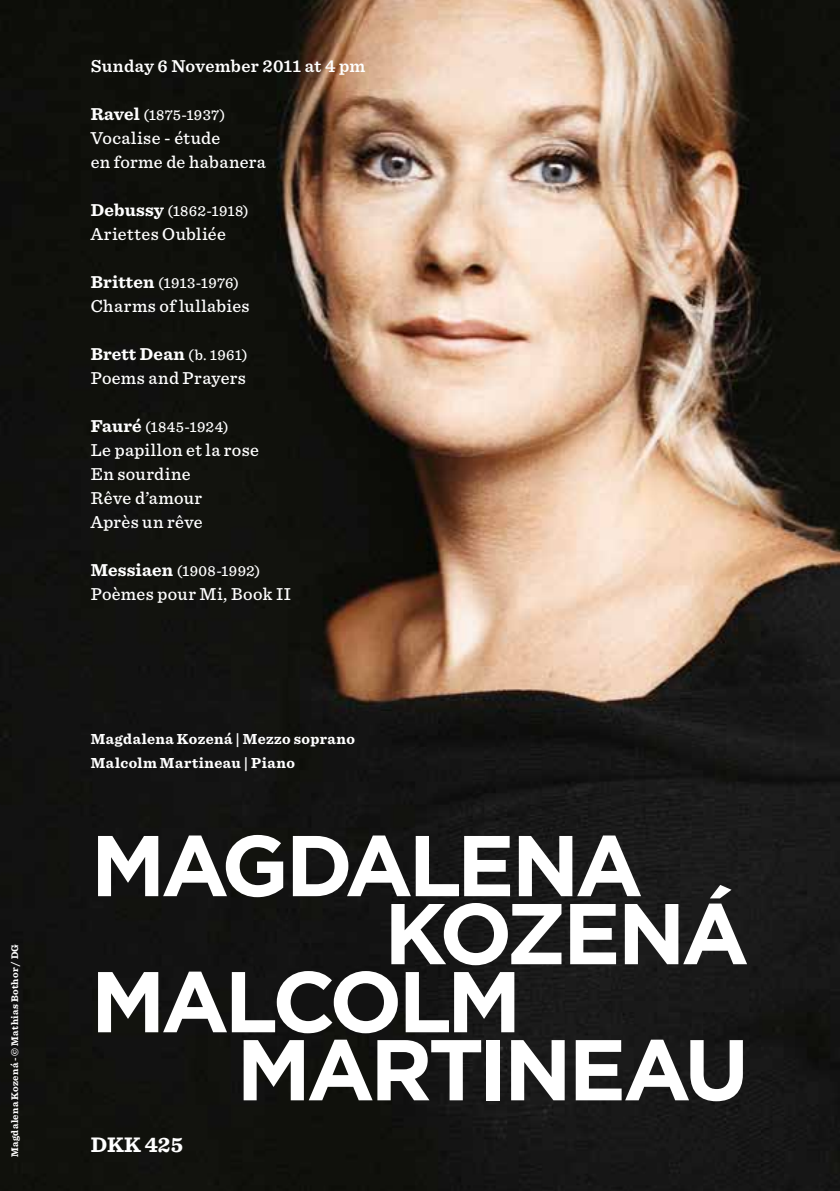
<style>
.page{position:relative;width:840px;height:1191px;background:#fff}
.page>*{position:absolute;margin:0;border:0;box-sizing:border-box;transform-origin:0 0}
.t1{font:700 86px/68px "Gotham";letter-spacing:-.05em;color:#fff}
.t2{font:700 22px "Sentinel";color:#fff}
.t3{font:500 18px/24px "Sentinel";letter-spacing:.02em;color:#fff}
.t4{font:600 18px "Sentinel";letter-spacing:.015em;color:#fff}
.t5{font:500 15.2px "Sentinel";letter-spacing:.02em;color:#fff}
.t6{font:700 15.2px/24px "Sentinel";letter-spacing:.03em;color:#fff}
.t7{font:700 10px "Sentinel";letter-spacing:.035em;color:#fff}
.s1{font-weight:700;font-size:18px}
.s2{font-weight:700}
.s3{font-size:15.2px}
</style>
<div class="page">
<img style="left:1px;top:0;width:838px;height:1191px">
<hr style="left:0;top:0;width:1px;height:1191px;background:#faf4ef">
<p class="t7" style="left:7px;top:1157px;width:214px;rotate:-90deg">Magdalena Kozená - © Mathias Bothor / DG</p>
<p class="t4" style="left:91px;top:52px;width:276px">Sunday 6 November 2011 at 4 pm</p>
<p class="t5" style="left:91px;top:103px;width:136px"><span class="s1">Ravel</span> (1875-1937)</p>
<p class="t3" style="left:91px;top:125px;width:176px">Vocalise - étude<br>en forme de habanera</p>
<p class="t5" style="left:91px;top:199px;width:159px"><span class="s1">Debussy</span> (1862-1918)</p>
<p class="t3" style="left:91px;top:221px;width:137px">Ariettes Oubliée</p>
<p class="t5" style="left:91px;top:271px;width:149px"><span class="s1">Britten</span> (1913-1976)</p>
<p class="t3" style="left:91px;top:293px;width:160px">Charms of lullabies</p>
<p class="t3" style="left:91px;top:341px;width:158px"><span class="s2">Brett Dean</span> <span class="s3">(b. 1961)<br></span>Poems and Prayers</p>
<p class="t5" style="left:91px;top:415px;width:139px"><span class="s1">Fauré</span> (1845-1924)</p>
<p class="t3" style="left:91px;top:437px;width:169px">Le papillon et la rose<br>En sourdine<br>Rêve d’amour<br>Après un rêve</p>
<p class="t5" style="left:91px;top:559px;width:171px"><span class="s1">Messiaen</span> (1908-1992)</p>
<p class="t3" style="left:91px;top:581px;width:202px">Poèmes pour Mi, Book II</p>
<p class="t6" style="left:91px;top:726px;width:265px">Magdalena Kozená | Mezzo soprano<br>Malcolm Martineau | Piano</p>
<h1 class="t1" style="left:91px;top:831px;width:553px">MAGDALENA<br>K</h1>
<h1 class="t1" style="left:91px;top:899px;width:659px;text-indent:348px">OZENÁ<br>MALCOLM<br>M</h1>
<h1 class="t1" style="left:306px;top:1035px;width:444px">ARTINEAU</h1>
<p class="t2" style="left:91px;top:1127px;width:18px">dkk</p>
<p class="t2" style="left:145px;top:1127px;width:40px">425</p>
</div>
